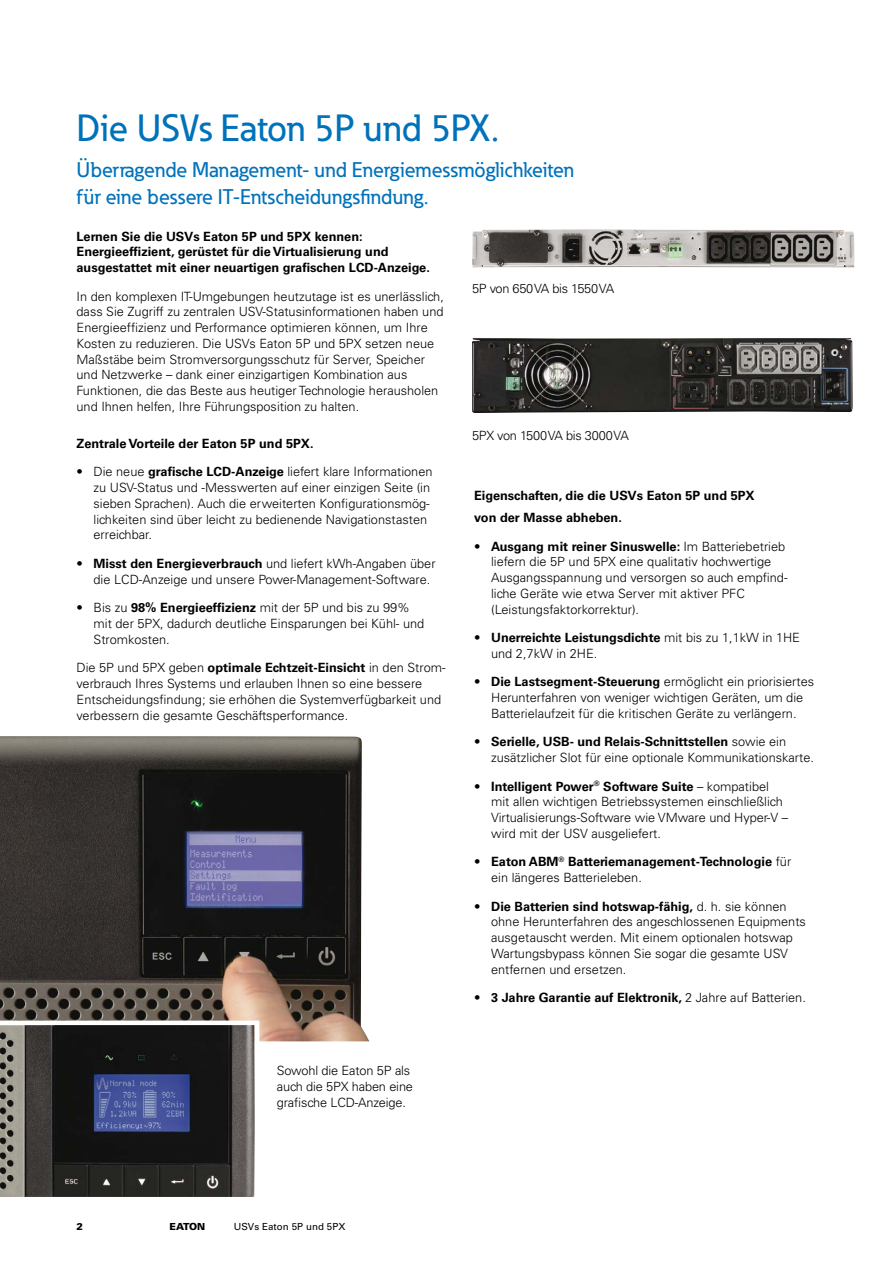
<style>
.page{position:relative;width:893px;height:1263px;background:#fff}
.page>*{position:absolute;margin:0;border:0;box-sizing:border-box;transform-origin:0 0}
.t1{font:500 37.5px "Eaton";color:#0072ba}
.t2{font:500 21px/27px "Eaton";color:#0072ba}
.t3{font:300 12.75px/15.8px "Univers";color:#000}
.t4{font:700 12.75px/15.3px "Univers";color:#000}
.t5{font:300 12.75px "Univers";letter-spacing:-.02em;color:#000}
.VersoFooter{font:9.75px "Univers";color:#000}
.VersoFooter-2{font:900 9.75px "Univers";letter-spacing:-.02em;color:#000}
.s1{font-weight:700}
.s2{font-weight:300}
</style>
<div class="page">
<img style="left:0;top:736px;width:369px;height:305px">
<svg style="left:0;top:1020px;width:259px;height:177px;background:#3e3f45"></svg>
<img style="left:472px;top:338px;width:381px;height:75px">
<img style="left:472px;top:229px;width:383px;height:39px">
<p class="t1" style="left:77px;top:105px;width:424px">Die USVs Eaton 5P und 5PX.</p>
<p class="t2" style="left:77px;top:156px;width:499px">Überragende Management- und Energiemessmöglichkeiten für eine bessere IT-Entscheidungsfindung.</p>
<p class="t4" style="left:77px;top:229px;width:355px">Lernen Sie die USVs Eaton 5P und 5PX kennen:<br>Energieeffizient, gerüstet für die Virtualisierung und ausgestattet mit einer neuartigen grafischen LCD-Anzeige.</p>
<p class="t3" style="left:77px;top:288px;width:369px">In den komplexen IT-Umgebungen heutzutage ist es unerlässlich, dass Sie Zugriff zu zentralen USV-Statusinformationen haben und Energieeffizienz und Performance optimieren können, um Ihre Kosten zu reduzieren. Die USVs Eaton 5P und 5PX setzen neue Maßstäbe beim Stromversorgungsschutz für Server, Speicher und Netzwerke – dank einer einzigartigen Kombination aus Funktionen, die das Beste aus heutiger Technologie herausholen und Ihnen helfen, Ihre Führungsposition zu halten.</p>
<p class="t4" style="left:77px;top:436px;width:239px">Zentrale Vorteile der Eaton 5P und 5PX.</p>
<p class="t3" style="left:94px;top:464px;width:340px;text-indent:-17px">• Die neue <span class="s1">grafische LCD-Anzeige</span> liefert klare Informationen zu USV-Status und -Messwerten auf einer einzigen Seite (in sieben Sprachen). Auch die erweiterten Konfigurationsmög&shy;lichkeiten sind über leicht zu bedienende Navigationstasten erreichbar.</p>
<p class="t3" style="left:94px;top:556px;width:344px;text-indent:-17px">• <span class="s1">Misst den Energieverbrauch</span> und liefert kWh-Angaben über die LCD-Anzeige und unsere Power-Management-Software.</p>
<p class="t3" style="left:94px;top:600px;width:332px;text-indent:-17px">• Bis zu <span class="s1">98% Energieeffizienz</span> mit der 5P und bis zu 99% mit der 5PX, dadurch deutliche Einsparungen bei Kühl- und<br>Stromkosten.</p>
<p class="t3" style="left:77px;top:660px;width:371px">Die 5P und 5PX geben <span class="s1">optimale Echtzeit-Einsicht</span> in den Strom&shy;verbrauch Ihres Systems und erlauben Ihnen so eine bessere Entscheidungsfindung; sie erhöhen die Systemverfügbarkeit und verbessern die gesamte Geschäftsperformance.</p>
<p class="t3" style="left:277px;top:1063px;width:138px">Sowohl die Eaton 5P als auch die 5PX haben eine grafische LCD-Anzeige.</p>
<p class="t5" style="left:472px;top:281px;width:144px">5P von 650VA bis 1550VA</p>
<p class="t5" style="left:472px;top:428px;width:158px">5PX von 1500VA bis 3000VA</p>
<p class="t4" style="left:474px;top:485px;width:282px;line-height:21.6px">Eigenschaften, die die USVs Eaton 5P und 5PX von der Masse abheben.</p>
<p class="t3" style="left:491px;top:538px;width:298px;text-indent:-17px">• <span class="s1">Ausgang mit reiner Sinuswelle:</span> Im Batteriebetrieb liefern die 5P und 5PX eine qualitativ hochwertige Ausgangsspannung und versorgen so auch empfind&shy;liche Geräte wie etwa Server mit aktiver PFC (Leistungsfaktorkorrektur).</p>
<p class="t3" style="left:491px;top:630px;width:310px;text-indent:-17px">• <span class="s1">Unerreichte Leistungsdichte</span> mit bis zu 1,1kW in 1HE und 2,7kW in 2HE.</p>
<p class="t3" style="left:474px;top:674px;width:342px;text-align:center">• <span class="s1">Die Lastsegment-Steuerung</span> ermöglicht ein priorisiertes<br>Herunterfahren von weniger wichtigen Geräten, um die<br>Batterielaufzeit für die kritischen Geräte zu verlängern.</p>
<p class="t3" style="left:491px;top:734px;width:324px;text-indent:-17px">• <span class="s1">Serielle, USB- und Relais-Schnittstellen</span> sowie ein zusätzlicher Slot für eine optionale Kommunikationskarte.</p>
<p class="t3" style="left:491px;top:778px;width:299px;text-indent:-17px">• <span class="s1">Intelligent Power</span><sup>®</sup> <span class="s1">Software Suite</span> – kompatibel mit allen wichtigen Betriebssystemen einschließlich Virtualisierungs-Software wie VMware und Hyper-V – wird mit der USV ausgeliefert.</p>
<p class="t4" style="left:491px;top:854px;width:302px;line-height:15.8px;text-indent:-17px"><span class="s2">•</span> Eaton ABM<sup>®</sup> Batteriemanagement-Technologie <span class="s2">für ein längeres Batterieleben.</span></p>
<p class="t3" style="left:491px;top:898px;width:316px;text-indent:-17px">• <span class="s1">Die Batterien sind hotswap-fähig,</span> d. h. sie können ohne Herunterfahren des angeschlossenen Equipments ausgetauscht werden. Mit einem optionalen hotswap Wartungsbypass können Sie sogar die gesamte USV entfernen und ersetzen.</p>
<p class="t4" style="left:474px;top:990px;width:333px"><span class="s2">•</span> 3 Jahre Garantie auf Elektronik, <span class="s2">2 Jahre auf Batterien.</span></p>
<p class="VersoFooter-2" style="left:77px;top:1220px;width:8px">2</p>
<p class="VersoFooter-2" style="left:170px;top:1220px;width:37px">EATON</p>
<p class="VersoFooter" style="left:234px;top:1220px;width:113px">USVs Eaton 5P und 5PX</p>
</div>
